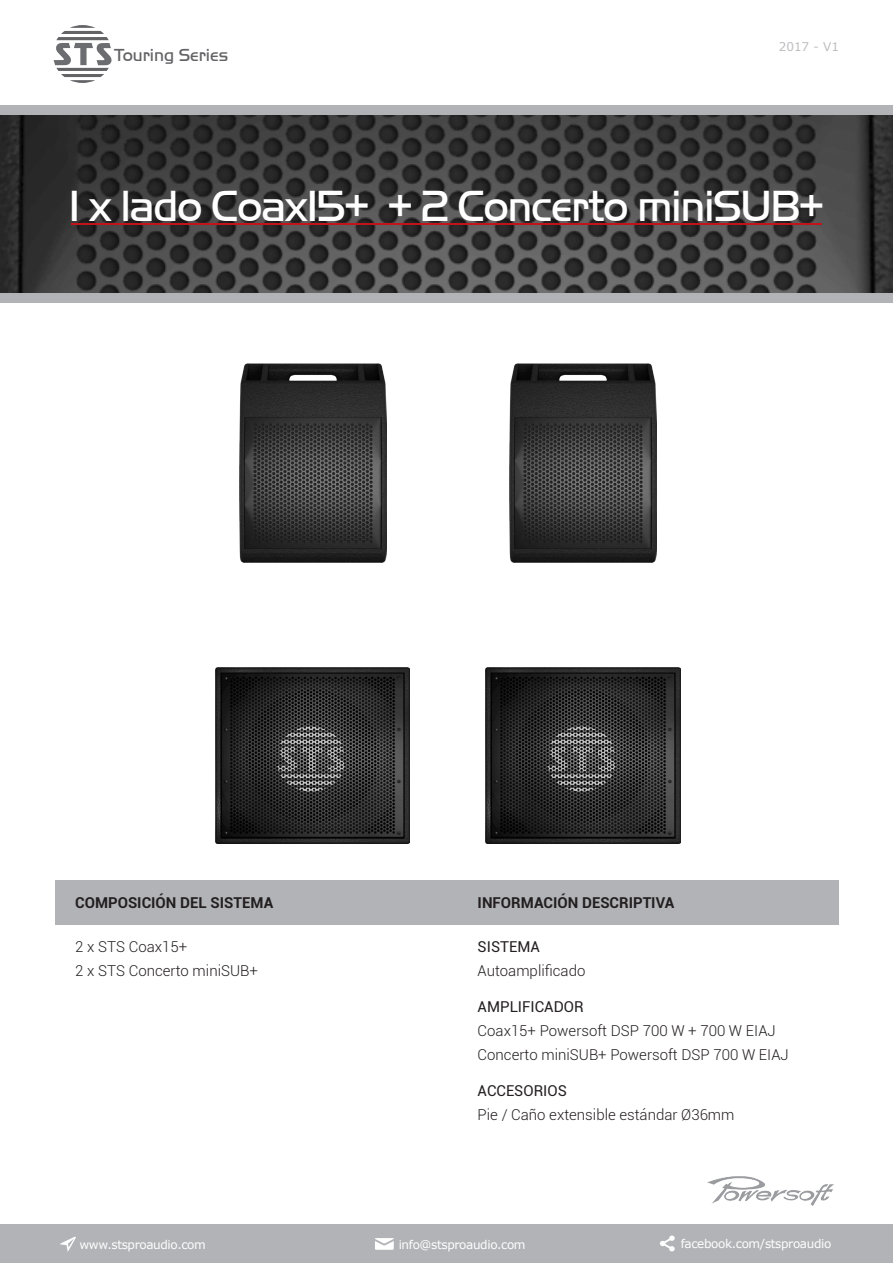
<style>
.page{position:relative;width:893px;height:1263px;background:#fff}
.page>*{position:absolute;margin:0;border:0;box-sizing:border-box;transform-origin:0 0}
.t1{font:45px "Handel Got D Ligh";letter-spacing:-.03em;color:#fff}
.t2{font:18px "Handel Got D Ligh";color:#636366}
.t3{font:300 15px "Roboto";color:#231f20}
.t4{font:700 15px "Roboto";color:#231f20}
.t5{font:15px "Roboto";color:#231f20}
.t6{font:12px "Verdana";letter-spacing:-.03em;color:#fff}
.t7{font:12px "Verdana";color:#bcbdc0}
</style>
<div class="page">
<div style="left:0;top:105px;width:893px;height:198px;background:#b2b3b7"></div>
<img style="left:0;top:116px;width:893px;height:176px">
<hr style="left:72px;top:223px;width:750px;height:2px;background:#c4121a">
<img style="left:707px;top:1176px;width:127px;height:30px">
<div style="left:55px;top:880px;width:783px;height:44px;background:#b2b3b7"></div>
<img style="left:239px;top:364px;width:147px;height:199px">
<img style="left:510px;top:364px;width:147px;height:199px">
<img style="left:486px;top:667px;width:194px;height:177px">
<img style="left:215px;top:667px;width:195px;height:177px">
<div style="left:0;top:1225px;width:893px;height:38px;background:#b2b3b7"></div>
<svg style="left:54px;top:25px;width:57px;height:58px"></svg>
<svg style="left:660px;top:1235px;width:15px;height:16px"></svg>
<svg style="left:60px;top:1236px;width:16px;height:16px"></svg>
<svg style="left:375px;top:1238px;width:19px;height:12px"></svg>
<p class="t2" style="left:114px;top:45px;width:116px">Touring Series</p>
<p class="t7" style="left:779px;top:38px;width:62px">2017 - V1</p>
<p class="t1" style="left:69px;top:181px;width:757px">1 x lado Coax15+ + 2 Concerto miniSUB+</p>
<p class="t4" style="left:75px;top:892px;width:200px">COMPOSICIÓN DEL SISTEMA</p>
<p class="t3" style="left:75px;top:936px;width:114px">2 x STS Coax15+</p>
<p class="t3" style="left:75px;top:960px;width:184px">2 x STS Concerto miniSUB+</p>
<p class="t4" style="left:478px;top:892px;width:198px">INFORMACIÓN DESCRIPTIVA</p>
<p class="t5" style="left:478px;top:936px;width:64px">SISTEMA</p>
<p class="t3" style="left:478px;top:960px;width:109px">Autoamplificado</p>
<p class="t5" style="left:478px;top:996px;width:107px">AMPLIFICADOR</p>
<p class="t3" style="left:478px;top:1020px;width:300px">Coax15+ Powersoft DSP 700 W + 700 W EIAJ</p>
<p class="t3" style="left:478px;top:1044px;width:313px">Concerto miniSUB+ Powersoft DSP 700 W EIAJ</p>
<p class="t5" style="left:478px;top:1080px;width:91px">ACCESORIOS</p>
<p class="t3" style="left:478px;top:1104px;width:258px">Pie / Caño extensible estándar Ø36mm</p>
<p class="t6" style="left:79px;top:1236px;width:128px">www.stsproaudio.com</p>
<p class="t6" style="left:681px;top:1236px;width:152px">facebook.com/stsproaudio</p>
<p class="t6" style="left:399px;top:1236px;width:128px">info@stsproaudio.com</p>
</div>
